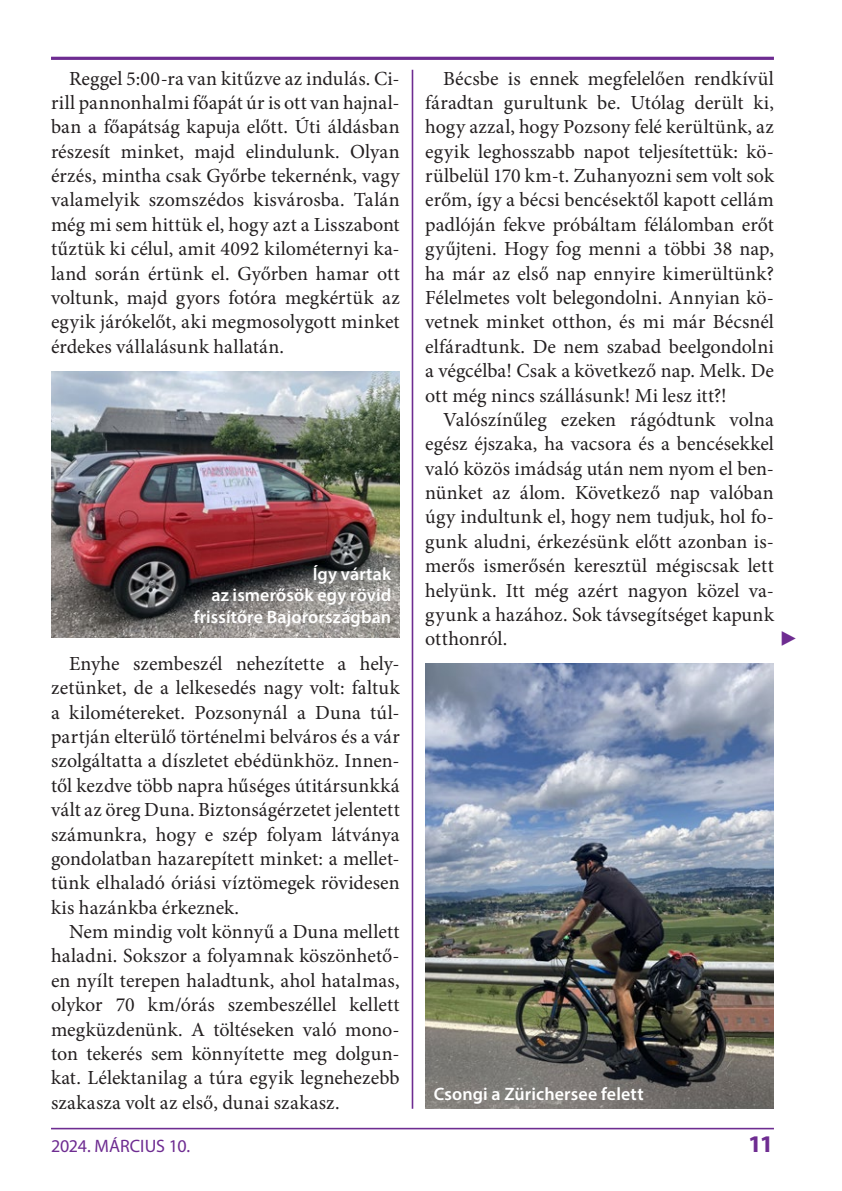
<style>
.page{position:relative;width:842px;height:1191px;background:#fff}
.page>*{position:absolute;margin:0;border:0;box-sizing:border-box;transform-origin:0 0}
.t1{font:700 semi-expanded 24px "Myriad Pro";color:#6e2c91}
.kenyér{font:20px/24.4px "Minion Pro";letter-spacing:.005em;color:#231f20;text-align:justify}
.kenyér-2{font:20px "Scala Pro";color:#6e2c91}
.a_cikkek_címe{font:600 18px/21.6px "Myriad Pro";letter-spacing:.005em;color:#fff;text-align:right}
.t2{font:18px "Myriad Pro";letter-spacing:-.005em;color:#6e2c91}
</style>
<div class="page">
<hr style="left:412px;top:70px;width:1px;height:1038px;background:#6e2c91">
<hr style="left:51px;top:1127px;width:723px;height:2px;background:#6e2c91">
<hr style="left:51px;top:57px;width:723px;height:3px;background:#6e2c91">
<img style="left:51px;top:371px;width:349px;height:267px">
<img style="left:425px;top:663px;width:349px;height:445px">
<p class="kenyér" style="left:51px;top:66px;width:350px;text-indent:18px">Reggel 5:00-ra van kitűzve az indulás. Ci&shy;rill pannonhalmi főapát úr is ott van hajnal&shy;ban a főapátság kapuja előtt. Úti áldásban részesít minket, majd elindulunk. Olyan érzés, mintha csak Győrbe tekernénk, vagy valamelyik szomszédos kisvárosba. Talán még mi sem hittük el, hogy azt a Lisszabont tűztük ki célul, amit 4092 kilométernyi ka&shy;land során értünk el. Győrben hamar ott voltunk, majd gyors fotóra megkértük az egyik járókelőt, aki megmosolygott minket érdekes vállalásunk hallatán.</p>
<p class="a_cikkek_címe" style="left:194px;top:562px;width:199px">Így vártak<br>az ismerősök egy rövid frissítőre Bajorországban</p>
<p class="kenyér" style="left:425px;top:66px;width:350px;text-indent:18px">Bécsbe is ennek megfelelően rendkívül fáradtan gurultunk be. Utólag derült ki, hogy azzal, hogy Pozsony felé kerültünk, az egyik leghosszabb napot teljesítettük: kö&shy;rülbelül 170 km-t. Zuhanyozni sem volt sok erőm, így a bécsi bencésektől kapott cellám padlóján fekve próbáltam félálomban erőt gyűjteni. Hogy fog menni a többi 38 nap, ha már az első nap ennyire kimerültünk?<br>Félelmetes volt belegondolni. Annyian kö&shy;vetnek minket otthon, és mi már Bécsnél elfáradtunk. De nem szabad beelgondolni a végcélba! Csak a következő nap. Melk. De ott még nincs szállásunk! Mi lesz itt?!</p>
<p class="kenyér" style="left:425px;top:407px;width:350px;text-indent:18px">Valószínűleg ezeken rágódtunk volna egész éjszaka, ha vacsora és a bencésekkel való közös imádság után nem nyom el ben&shy;nünket az álom. Következő nap valóban úgy indultunk el, hogy nem tudjuk, hol fo&shy;gunk aludni, érkezésünk előtt azonban is&shy;merős ismerősén keresztül mégiscsak lett helyünk. Itt még azért nagyon közel va&shy;gyunk a hazához. Sok távsegítséget kapunk otthonról.</p>
<p class="kenyér-2" style="left:778px;top:627px;width:21px">▶</p>
<p class="kenyér" style="left:51px;top:651px;width:350px;text-indent:18px">Enyhe szembeszél nehezítette a hely&shy;zetünket, de a lelkesedés nagy volt: faltuk a kilométereket. Pozsonynál a Duna túl&shy;partján elterülő történelmi belváros és a vár szolgáltatta a díszletet ebédünkhöz. Innen&shy;től kezdve több napra hűséges útitársunkká vált az öreg Duna. Biztonságérzetet jelentett számunkra, hogy e szép folyam látványa gondolatban hazarepített minket: a mellet&shy;tünk elhaladó óriási víztömegek rövidesen kis hazánkba érkeznek.</p>
<p class="kenyér" style="left:51px;top:919px;width:350px;text-indent:18px">Nem mindig volt könnyű a Duna mellett haladni. Sokszor a folyamnak köszönhető&shy;en nyílt terepen haladtunk, ahol hatalmas, olykor 70 km/órás szembeszéllel kellett megküzdenünk. A töltéseken való mono&shy;ton tekerés sem könnyítette meg dolgun&shy;kat. Lélektanilag a túra egyik legnehezebb szakasza volt az első, dunai szakasz.</p>
<p class="t2" style="left:51px;top:1135px;width:141px">2024. MÁRCIUS 10.</p>
<p class="t1" style="left:748px;top:1128px;width:28px">11</p>
<p class="a_cikkek_címe" style="left:434px;top:1083px;width:211px">Csongi a Zürichersee felett</p>
</div>
